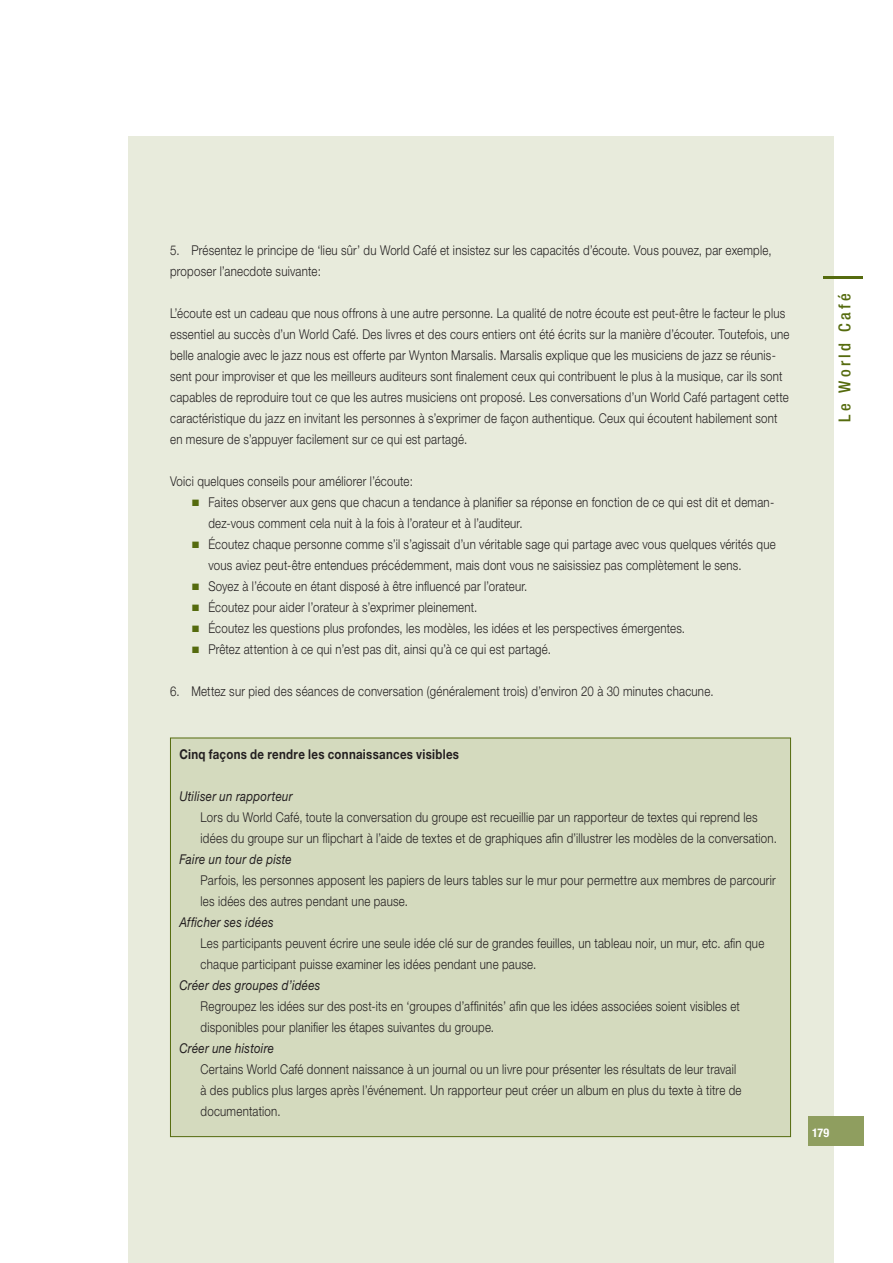
<style>
.page{position:relative;width:893px;height:1263px;background:#fff}
.page>*{position:absolute;margin:0;border:0;box-sizing:border-box;transform-origin:0 0}
.t1{font:100 condensed 54px "Helvetica Neue";color:#556b0e}
.t2{font:500 condensed 16.5px "Helvetica Neue";letter-spacing:.2em;color:#556b0e}
.t3{font:300 13.5px/21px "Helvetica Neue";letter-spacing:.02em;color:#231f20;scale:.85 1}
.t4{font:italic 13.5px "Helvetica Neue";letter-spacing:.025em;color:#231f20;scale:.85 1}
.t5{font:700 13.5px "Helvetica Neue";letter-spacing:.025em;color:#231f20;scale:.85 1}
.t6{font:700 condensed 12px "Helvetica Neue";color:#fff}
</style>
<div class="page">
<div style="left:128px;top:136px;width:705px;height:1127px;background:#e8ebdc"></div>
<div style="left:808px;top:1116px;width:55px;height:30px;background:#8f9e5f"></div>
<div style="left:170px;top:738px;width:620px;height:398px;background:#d4dabe"></div>
<p class="t3" style="left:170px;top:239px;width:709px">5. Présentez le principe de ‘lieu sûr’ du World Café et insistez sur les capacités d’écoute. Vous pouvez, par exemple, proposer l’anecdote suivante:</p>
<p class="t3" style="left:170px;top:302px;width:730px">L’écoute est un cadeau que nous offrons à une autre personne. La qualité de notre écoute est peut-être le facteur le plus essentiel au succès d’un World Café. Des livres et des cours entiers ont été écrits sur la manière d’écouter. Toutefois, une belle analogie avec le jazz nous est offerte par Wynton Marsalis. Marsalis explique que les musiciens de jazz se réunis&shy;sent pour improviser et que les meilleurs auditeurs sont finalement ceux qui contribuent le plus à la musique, car ils sont capables de reproduire tout ce que les autres musiciens ont proposé. Les conversations d’un World Café partagent cette caractéristique du jazz en invitant les personnes à s’exprimer de façon authentique. Ceux qui écoutent habilement sont en mesure de s’appuyer facilement sur ce qui est partagé.</p>
<p class="t3" style="left:208px;top:470px;width:669px;text-indent:-38px">Voici quelques conseils pour améliorer l’écoute:<br>Faites observer aux gens que chacun a tendance à planifier sa réponse en fonction de ce qui est dit et deman&shy;dez-vous comment cela nuit à la fois à l’orateur et à l’auditeur.<br>Écoutez chaque personne comme s’il s’agissait d’un véritable sage qui partage avec vous quelques vérités que vous aviez peut-être entendues précédemment, mais dont vous ne saisissiez pas complètement le sens.<br>Soyez à l’écoute en étant disposé à être influencé par l’orateur.<br>Écoutez pour aider l’orateur à s’exprimer pleinement.<br>Écoutez les questions plus profondes, les modèles, les idées et les perspectives émergentes.<br>Prêtez attention à ce qui n’est pas dit, ainsi qu’à ce qui est partagé.</p>
<p class="t3" style="left:170px;top:680px;width:641px">6. Mettez sur pied des séances de conversation (généralement trois) d’environ 20 à 30 minutes chacune.</p>
<p class="t5" style="left:179px;top:746px;width:331px">Cinq façons de rendre les connaissances visibles</p>
<p class="t4" style="left:179px;top:788px;width:135px">Utiliser un rapporteur</p>
<p class="t3" style="left:201px;top:806px;width:679px">Lors du World Café, toute la conversation du groupe est recueillie par un rapporteur de textes qui reprend les idées du groupe sur un flipchart à l’aide de textes et de graphiques afin d’illustrer les modèles de la conversation.</p>
<p class="t4" style="left:179px;top:851px;width:134px">Faire un tour de piste</p>
<p class="t3" style="left:201px;top:869px;width:678px">Parfois, les personnes apposent les papiers de leurs tables sur le mur pour permettre aux membres de parcourir les idées des autres pendant une pause.</p>
<p class="t4" style="left:179px;top:914px;width:112px">Afficher ses idées</p>
<p class="t3" style="left:201px;top:932px;width:665px">Les participants peuvent écrire une seule idée clé sur de grandes feuilles, un tableau noir, un mur, etc. afin que chaque participant puisse examiner les idées pendant une pause.</p>
<p class="t4" style="left:179px;top:977px;width:167px">Créer des groupes d’idées</p>
<p class="t3" style="left:201px;top:995px;width:636px">Regroupez les idées sur des post-its en ‘groupes d’affinités’ afin que les idées associées soient visibles et disponibles pour planifier les étapes suivantes du groupe.</p>
<p class="t4" style="left:179px;top:1040px;width:113px">Créer une histoire</p>
<p class="t3" style="left:201px;top:1058px;width:638px">Certains World Café donnent naissance à un journal ou un livre pour présenter les résultats de leur travail à des publics plus larges après l’événement. Un rapporteur peut créer un album en plus du texte à titre de documentation.</p>
<h1 class="t1" style="left:813px;top:283px;width:13px;rotate:-90deg">|</h1>
<p class="t2" style="left:835px;top:421px;width:129px;rotate:-90deg">Le World Café</p>
<p class="t6" style="left:812px;top:1125px;width:19px">179</p>
</div>
